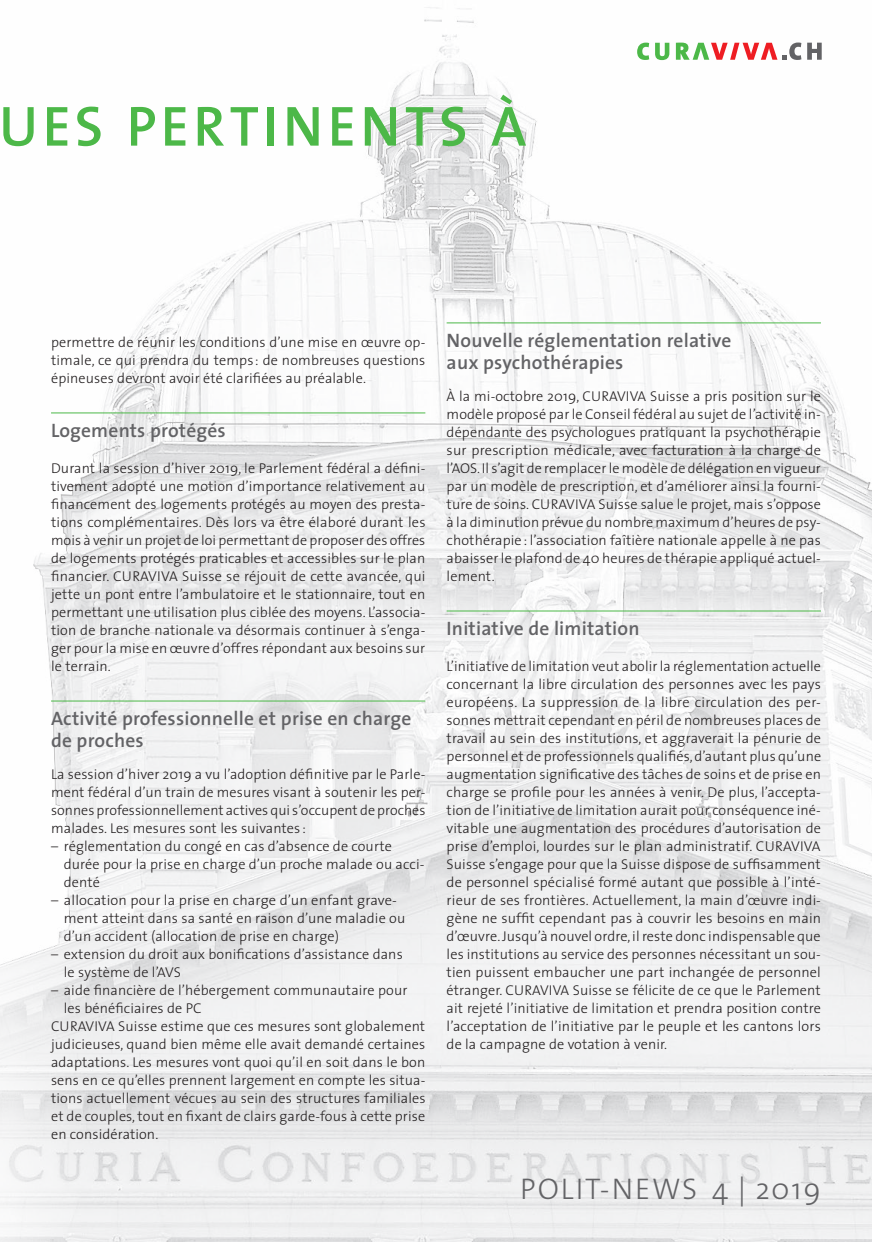
<style>
.page{position:relative;width:872px;height:1242px;background:#fff}
.page>*{position:absolute;margin:0;border:0;box-sizing:border-box;transform-origin:0 0}
.t1{font:600 57px "The Sans";letter-spacing:.075em;color:#4cb848}
._01_Titel{font:300 30px "The Sans";letter-spacing:.06em;color:#636366}
._02_Untertitel{font:600 19.5px/22.5px "The Sans";letter-spacing:.01em;color:#636366}
._03_Grundtext{font:300 14.25px/18px "The Sans";letter-spacing:.01em;color:#231f20;text-align:justify}
</style>
<div class="page">
<img style="left:0;top:7px;width:872px;height:1235px">
<hr style="left:51px;top:412px;width:374px;height:1px;background:#4cb848">
<hr style="left:51px;top:700px;width:374px;height:1px;background:#4cb848">
<svg style="left:637px;top:43px;width:12px;height:17px"></svg>
<svg style="left:655px;top:43px;width:14px;height:17px"></svg>
<svg style="left:807px;top:43px;width:14px;height:17px"></svg>
<svg style="left:676px;top:43px;width:125px;height:17px"></svg>
<hr style="left:446px;top:322px;width:375px;height:1px;background:#4cb848">
<hr style="left:446px;top:610px;width:375px;height:1px;background:#4cb848">
<h1 class="t1" style="left:-1px;top:79px;width:529px">UES PERTINENTS À</h1>
<p class="_03_Grundtext" style="left:51px;top:332px;width:376px">permettre de réunir les conditions d’une mise en œuvre op&shy;timale, ce qui prendra du temps: de nombreuses questions épineuses devront avoir été clarifiées au préalable.</p>
<p class="_02_Untertitel" style="left:51px;top:418px;width:176px">Logements protégés</p>
<p class="_03_Grundtext" style="left:51px;top:458px;width:376px">Durant la session d’hiver 2019, le Parlement fédéral a défini&shy;tivement adopté une motion d’importance relativement au financement des logements protégés au moyen des presta&shy;tions complémentaires. Dès lors va être élaboré durant les mois à venir un projet de loi permettant de proposer des offres de logements protégés praticables et accessibles sur le plan financier. CURAVIVA Suisse se réjouit de cette avancée, qui jette un pont entre l’ambulatoire et le stationnaire, tout en permettant une utilisation plus ciblée des moyens. L’associa&shy;tion de branche nationale va désormais continuer à s’enga&shy;ger pour la mise en œuvre d’offres répondant aux besoins sur le terrain.</p>
<p class="_02_Untertitel" style="left:51px;top:706px;width:362px">Activité professionnelle et prise en charge de proches</p>
<p class="_03_Grundtext" style="left:51px;top:764px;width:376px">La session d’hiver 2019 a vu l’adoption définitive par le Parle&shy;ment fédéral d’un train de mesures visant à soutenir les per&shy;sonnes professionnellement actives qui s’occupent de proches malades. Les mesures sont les suivantes :</p>
<p class="_03_Grundtext" style="left:64px;top:836px;width:362px;text-align:left;text-indent:-13px">– réglementation du congé en cas d’absence de courte durée pour la prise en charge d’un proche malade ou acci&shy;denté</p>
<p class="_03_Grundtext" style="left:64px;top:890px;width:343px;text-align:left;text-indent:-13px">– allocation pour la prise en charge d’un enfant grave&shy;ment atteint dans sa santé en raison d’une maladie ou d’un accident (allocation de prise en charge)</p>
<p class="_03_Grundtext" style="left:64px;top:944px;width:340px;text-indent:-13px">– extension du droit aux bonifications d’assistance dans le système de l’AVS</p>
<p class="_03_Grundtext" style="left:64px;top:980px;width:345px;text-indent:-13px">– aide financière de l’hébergement communautaire pour les bénéficiaires de PC</p>
<p class="_03_Grundtext" style="left:51px;top:1016px;width:376px">CURAVIVA Suisse estime que ces mesures sont globalement judicieuses, quand bien même elle avait demandé certaines adaptations. Les mesures vont quoi qu’il en soit dans le bon sens en ce qu’elles prennent largement en compte les situa&shy;tions actuellement vécues au sein des structures familiales et de couples, tout en fixant de clairs garde-fous à cette prise en considération.</p>
<p class="_02_Untertitel" style="left:446px;top:328px;width:286px">Nouvelle réglementation relative aux psychothérapies</p>
<p class="_03_Grundtext" style="left:446px;top:386px;width:376px">À la mi-octobre 2019, CURAVIVA Suisse a pris position sur le modèle proposé par le Conseil fédéral au sujet de l’activité in&shy;dépendante des psychologues pratiquant la psychothérapie sur prescription médicale, avec facturation à la charge de l’AOS. Il s’agit de remplacer le modèle de délégation en vigueur par un modèle de prescription, et d’améliorer ainsi la fourni&shy;ture de soins. CURAVIVA Suisse salue le projet, mais s’oppose à la diminution prévue du nombre maximum d’heures de psy&shy;chothérapie : l’association faîtière nationale appelle à ne pas abaisser le plafond de 40 heures de thérapie appliqué actuel&shy;lement.</p>
<p class="_02_Untertitel" style="left:446px;top:616px;width:194px">Initiative de limitation</p>
<p class="_03_Grundtext" style="left:446px;top:656px;width:376px">L’initiative de limitation veut abolir la réglementation actuelle concernant la libre circulation des personnes avec les pays européens. La suppression de la libre circulation des per&shy;sonnes mettrait cependant en péril de nombreuses places de travail au sein des institutions, et aggraverait la pénurie de personnel et de professionnels qualifiés, d’autant plus qu’une augmentation significative des tâches de soins et de prise en charge se profile pour les années à venir. De plus, l’accepta&shy;tion de l’initiative de limitation aurait pour conséquence iné&shy;vitable une augmentation des procédures d’autorisation de prise d’emploi, lourdes sur le plan administratif. CURAVIVA Suisse s’engage pour que la Suisse dispose de suffisamment de personnel spécialisé formé autant que possible à l’inté&shy;rieur de ses frontières. Actuellement, la main d’œuvre indi&shy;gène ne suffit cependant pas à couvrir les besoins en main d’œuvre. Jusqu’à nouvel ordre, il reste donc indispensable que les institutions au service des personnes nécessitant un sou&shy;tien puissent embaucher une part inchangée de personnel étranger. CURAVIVA Suisse se félicite de ce que le Parlement ait rejeté l’initiative de limitation et prendra position contre l’acceptation de l’initiative par le peuple et les cantons lors de la campagne de votation à venir.</p>
<p class="_01_Titel" style="left:520px;top:1164px;width:302px">POLIT-NEWS 4 | 2019</p>
</div>
